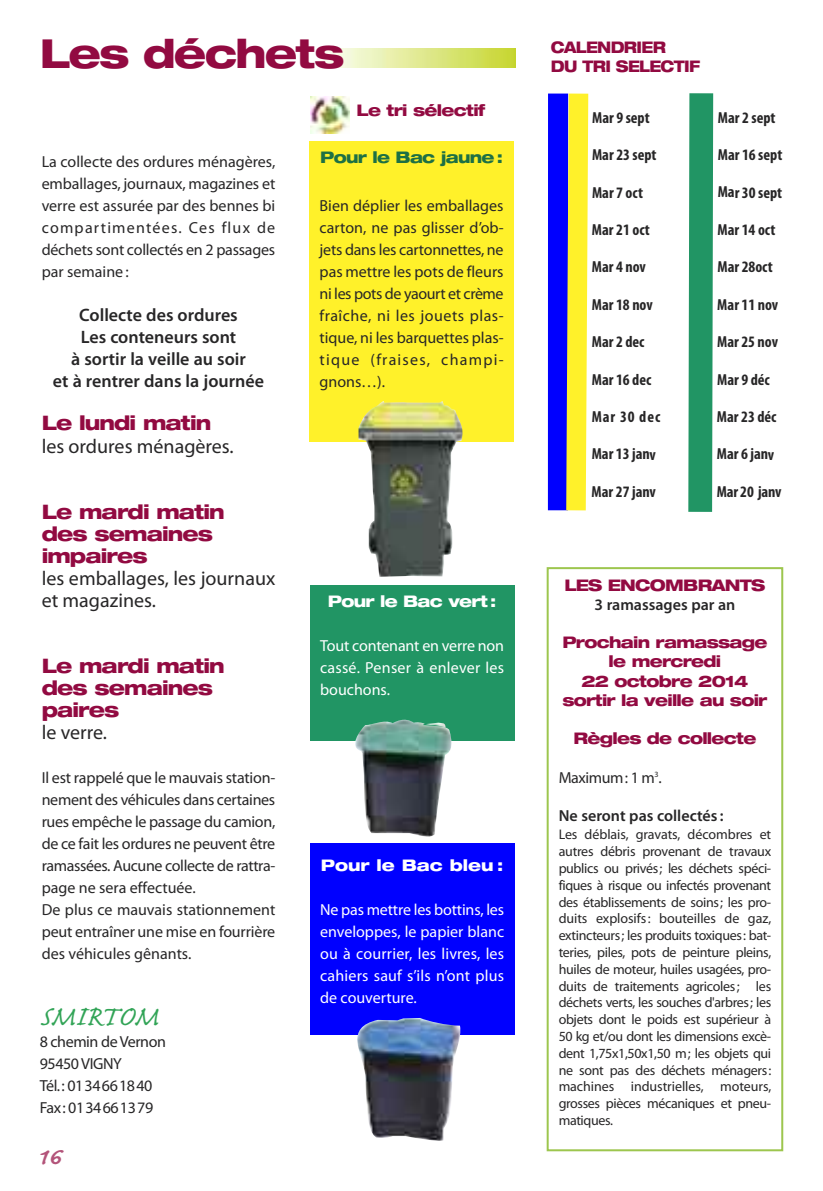
<style>
.page{position:relative;width:823px;height:1191px;background:#fff}
.page>*{position:absolute;margin:0;border:0;box-sizing:border-box;transform-origin:0 0}
.t1{font:800 expanded 40px "Helvetica Neue LT Std";letter-spacing:-.045em;color:#920a41}
.t2{font:36px "Caflisch Script Pro";letter-spacing:-.01em;color:#32a457}
.t3{font:700 30px "Caflisch Script Pro";color:#b3547a}
.t4{font:800 expanded 20px/22px "Helvetica Neue LT Std";letter-spacing:-.045em;color:#920a41}
.t5{font:20px/22px "Myriad Pro";color:#272627}
.t6{font:600 18px/22px "Myriad Pro";color:#272627;text-align:center}
.t7{font:16px/22px "Myriad Pro";letter-spacing:-.015em;color:#272627;text-align:justify}
.t8{font:700 condensed 16px "Myriad Pro";color:#272627}
.t9{font:16px/22px "Myriad Pro";letter-spacing:.01em;color:#fff;text-align:justify}
.t10{font:800 expanded 16px/19.2px "Helvetica Neue LT Std";letter-spacing:-.045em;color:#920a41;text-align:center}
.t11{font:600 16px "Myriad Pro";color:#272627}
.t12{font:800 expanded 16px "Helvetica Neue LT Std";letter-spacing:-.045em;color:#920a41;scale:.9 1}
.t13{font:800 expanded 16px "Helvetica Neue LT Std";letter-spacing:-.045em;color:#1d7044}
.t14{font:800 expanded 16px "Helvetica Neue LT Std";color:#fff}
.t15{font:800 expanded 16px "Helvetica Neue LT Std";letter-spacing:-.045em;color:#fff}
.t16{font:14px/16.8px "Myriad Pro";letter-spacing:-.025em;color:#272627;text-align:justify}
</style>
<div class="page">
<img style="left:324px;top:48px;width:191px;height:20px">
<div style="left:547px;top:94px;width:21px;height:416px;background:#00f"></div>
<svg style="left:566px;top:94px;width:22px;height:416px;background:#eadd42"></svg>
<div style="left:309px;top:141px;width:204px;height:301px;background:#fff12a"></div>
<div style="left:310px;top:843px;width:204px;height:191px;background:#00f"></div>
<div style="left:310px;top:585px;width:204px;height:155px;background:#219564"></div>
<div style="left:546px;top:567px;width:236px;height:584px;border:2px solid #9dc64e"></div>
<img style="left:356px;top:1018px;width:104px;height:123px">
<img style="left:354px;top:719px;width:98px;height:118px">
<img style="left:358px;top:401px;width:104px;height:176px">
<img style="left:310px;top:96px;width:39px;height:37px">
<svg style="left:688px;top:93px;width:26px;height:419px;background:#359e71"></svg>
<h1 class="t1" style="left:40px;top:38px;width:306px">Les déchets</h1>
<p class="t10" style="left:356px;top:102px;width:130px">Le tri sélectif</p>
<p class="t7" style="left:42px;top:152px;width:235px">La collecte des ordures ménagères, emballages, journaux, magazines et verre est assurée par des bennes bi compartimentées. Ces flux de déchets sont collectés en 2 passages par semaine :</p>
<p class="t6" style="left:53px;top:305px;width:212px">Collecte des ordures<br>Les conteneurs sont<br>à sortir la veille au soir<br>et à rentrer dans la journée</p>
<p class="t4" style="left:42px;top:413px;width:171px">Le lundi matin</p>
<p class="t5" style="left:42px;top:437px;width:193px">les ordures ménagères.</p>
<p class="t4" style="left:42px;top:502px;width:184px">Le mardi matin des semaines impaires</p>
<p class="t5" style="left:42px;top:569px;width:235px">les emballages, les journaux et magazines.</p>
<p class="t4" style="left:42px;top:656px;width:184px">Le mardi matin des semaines paires</p>
<p class="t5" style="left:42px;top:723px;width:67px">le verre.</p>
<p class="t7" style="left:42px;top:768px;width:235px;text-align:left">Il est rappelé que le mauvais station&shy;nement des véhicules dans certaines rues empêche le passage du camion, de ce fait les ordures ne peuvent être ramassées. Aucune collecte de rattra&shy;page ne sera effectuée.<br>De plus ce mauvais stationnement peut entraîner une mise en fourrière des véhicules gênants.</p>
<h2 class="t2" style="left:40px;top:991px;width:120px">SMIRTOM</h2>
<p class="t7" style="left:40px;top:1032px;width:128px;text-align:left">8 chemin deVernon<br>95450VIGNY<br>Tél.: 0134661840<br>Fax: 0134661379</p>
<h3 class="t3" style="left:36px;top:1136px;width:26px">16</h3>
<p class="t13" style="left:320px;top:151px;width:184px">Pour le Bac jaune :</p>
<p class="t7" style="left:319px;top:196px;width:185px">Bien déplier les emballages carton, ne pas glisser d’ob&shy;jets dans les cartonnettes, ne pas mettre les pots de fleurs ni les pots de yaourt et crème fraîche, ni les jouets plas&shy;tique, ni les barquettes plas&shy;tique (fraises, champi&shy;gnons…).</p>
<p class="t15" style="left:328px;top:594px;width:170px">Pour le Bac vert :</p>
<p class="t9" style="left:320px;top:636px;width:185px">Tout contenant en verre non cassé. Penser à enlever les bouchons.</p>
<p class="t14" style="left:320px;top:859px;width:184px">Pour le Bac bleu :</p>
<p class="t9" style="left:320px;top:900px;width:185px">Ne pas mettre les bottins, les enveloppes, le papier blanc ou à courrier, les livres, les cahiers sauf s’ils n’ont plus de couverture.</p>
<p class="t12" style="left:550px;top:41px;width:129px">CALENDRIER</p>
<p class="t12" style="left:550px;top:60px;width:167px">DU TRI SELECTIF</p>
<p class="t8" style="left:591px;top:112px;width:59px">Mar 9 sept</p>
<p class="t8" style="left:591px;top:149px;width:66px">Mar 23 sept</p>
<p class="t8" style="left:591px;top:187px;width:52px">Mar 7 oct</p>
<p class="t8" style="left:591px;top:224px;width:59px">Mar 21 oct</p>
<p class="t8" style="left:591px;top:261px;width:55px">Mar 4 nov</p>
<p class="t8" style="left:591px;top:299px;width:62px">Mar 18 nov</p>
<p class="t8" style="left:591px;top:336px;width:54px">Mar 2 dec</p>
<p class="t8" style="left:591px;top:374px;width:61px">Mar 16 dec</p>
<p class="t8" style="left:591px;top:411px;width:70px">Mar 30 dec</p>
<p class="t8" style="left:591px;top:448px;width:66px">Mar 13 janv</p>
<p class="t8" style="left:591px;top:486px;width:66px">Mar 27 janv</p>
<p class="t8" style="left:717px;top:112px;width:59px">Mar 2 sept</p>
<p class="t8" style="left:717px;top:149px;width:66px">Mar 16 sept</p>
<p class="t8" style="left:717px;top:187px;width:66px">Mar 30 sept</p>
<p class="t8" style="left:717px;top:224px;width:59px">Mar 14 oct</p>
<p class="t8" style="left:717px;top:261px;width:57px">Mar 28oct</p>
<p class="t8" style="left:716px;top:299px;width:62px">Mar 11 nov</p>
<p class="t8" style="left:716px;top:336px;width:62px">Mar 25 nov</p>
<p class="t8" style="left:716px;top:373px;width:54px">Mar 9 déc</p>
<p class="t8" style="left:716px;top:411px;width:61px">Mar 23 déc</p>
<p class="t8" style="left:716px;top:448px;width:59px">Mar 6 janv</p>
<p class="t8" style="left:716px;top:486px;width:66px">Mar 20 janv</p>
<p class="t10" style="left:564px;top:576px;width:202px">LES ENCOMBRANTS</p>
<p class="t11" style="left:594px;top:599px;width:142px">3 ramassages par an</p>
<p class="t10" style="left:562px;top:634px;width:207px">Prochain ramassage le mercredi<br>22 octobre 2014 sortir la veille au soir</p>
<p class="t10" style="left:573px;top:730px;width:184px">Règles de collecte</p>
<p class="t7" style="left:558px;top:768px;width:104px">Maximum: 1 m<sup>3</sup>.</p>
<p class="t11" style="left:558px;top:809px;width:166px">Ne seront pas collectés :</p>
<p class="t16" style="left:558px;top:827px;width:214px">Les déblais, gravats, décombres et autres débris provenant de travaux publics ou privés; les déchets spéci&shy;fiques à risque ou infectés provenant des établissements de soins; les pro&shy;duits explosifs: bouteilles de gaz, extincteurs; les produits toxiques: bat&shy;teries, piles, pots de peinture pleins, huiles de moteur, huiles usagées, pro&shy;duits de traitements agricoles; les déchets verts, les souches d'arbres; les objets dont le poids est supérieur à 50 kg et/ou dont les dimensions excè&shy;dent 1,75x1,50x1,50 m; les objets qui ne sont pas des déchets ménagers: machines industrielles, moteurs, grosses pièces mécaniques et pneu&shy;matiques.</p>
</div>
